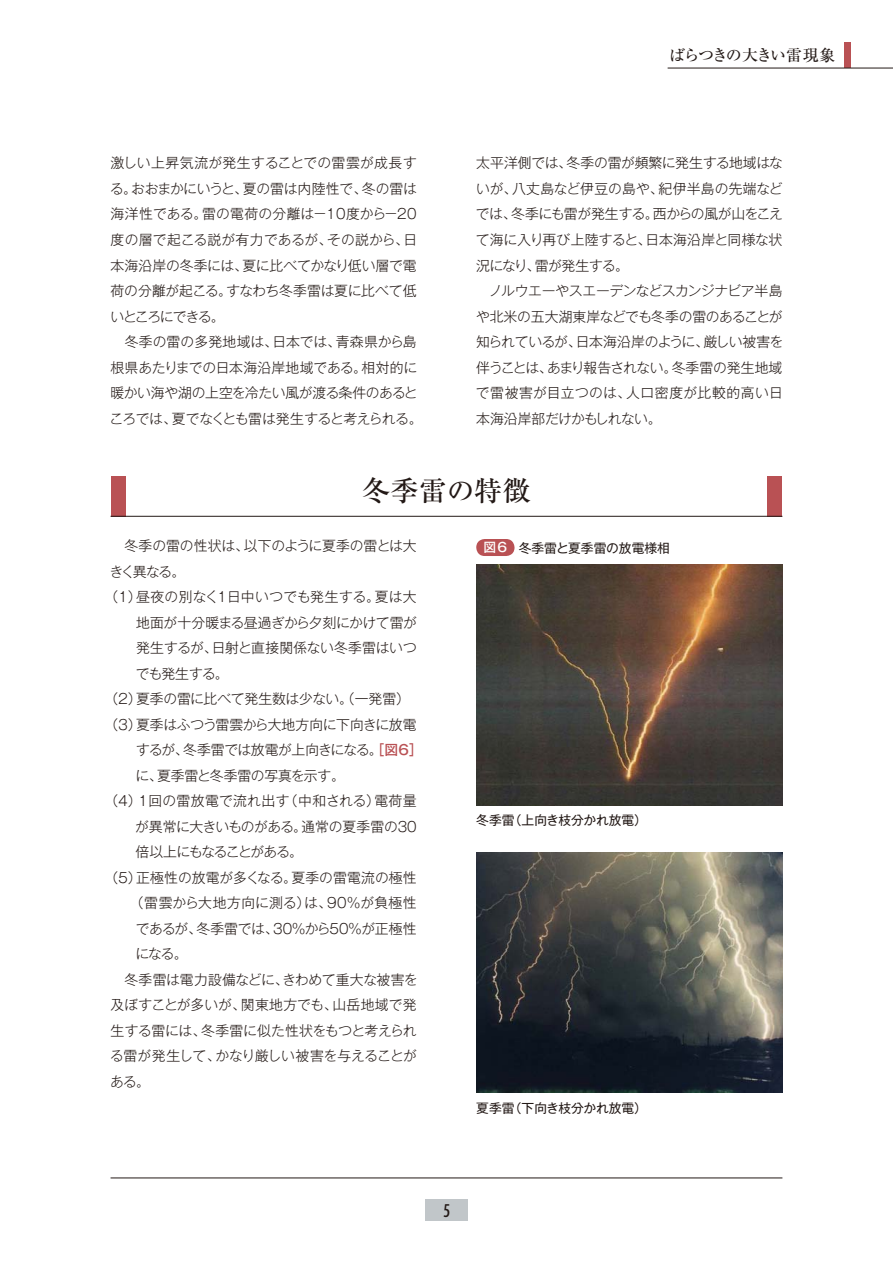
<style>
.page{position:relative;width:893px;height:1263px;background:#fff}
.page>*{position:absolute;margin:0;border:0;box-sizing:border-box;transform-origin:0 0}
.t1{font:27.6px "Ryumin Pro Medium 90 pv RKSJ V";letter-spacing:.025em;color:#231916}
.t2{font:condensed 16.95px "Futura Std";color:#231916}
.t3{font:15.9px "Ryumin Pro Medium 90 pv RKSJ V";letter-spacing:-.075em;color:#231916}
.t4{font:13.8px/25.5px "Gothic MB101 Pro Light 90 pv RKSJ H";letter-spacing:-.015em;color:#231916}
.t5{font:13.8px "Gothic MB101 Pro Light 90 pv RKSJ H";letter-spacing:.01em;color:#231916}
.t6{font:13.8px "Gothic MB101 Pro Light 90 pv RKSJ H";letter-spacing:.02em;color:#231916}
.t7{font:13.8px "Gothic MB101 Pro Light 90 pv RKSJ H";letter-spacing:-.035em;color:#231916}
.t8{font:13.8px "Gothic MB101 Pro Light 90 pv RKSJ H";letter-spacing:-.075em;color:#231916}
.t9{font:12.75px "Gothic MB101 Pro Regular 90 pv RKSJ H";color:#231916}
.s1{font-family:"Gothic MB101 Pro Medium 90 pv RKSJ H";color:#b95154}
.s2{font-family:"Gothic MB101 Pro Medium 90 pv RKSJ H";color:#fff}
</style>
<div class="page">
<div style="left:425px;top:1199px;width:43px;height:21px;background:#c1c6c9"></div>
<hr style="left:111px;top:1178px;width:671px;height:1px;background:#231916">
<div style="left:844px;top:43px;width:6px;height:25px;background:#b95154"></div>
<hr style="left:668px;top:68px;width:225px;height:1px;background:#231916">
<img style="left:476px;top:852px;width:306px;height:241px">
<img style="left:476px;top:564px;width:306px;height:241px">
<div style="left:476px;top:539px;width:38px;height:17px;background:#b95154;border-radius:9px"></div>
<div style="left:111px;top:476px;width:14px;height:41px;background:#b95154"></div>
<div style="left:767px;top:476px;width:15px;height:41px;background:#b95154"></div>
<hr style="left:111px;top:516px;width:671px;height:1px;background:#231916">
<p class="t3" style="left:669px;top:49px;width:168px">ばらつきの大きい雷現象</p>
<p class="t4" style="left:110px;top:152px;width:314px">激しい上昇気流が発生することでの雷雲が成長する。おおまかにいうと、夏の雷は内陸性で、冬の雷は海洋性である。雷の電荷の分離は－10度から－20度の層で起こる説が有力であるが、その説から、日本海沿岸の冬季には、夏に比べてかなり低い層で電荷の分離が起こる。すなわち冬季雷は夏に比べて低いところにできる。<br>　冬季の雷の多発地域は、日本では、青森県から島根県あたりまでの日本海沿岸地域である。相対的に暖かい海や湖の上空を冷たい風が渡る条件のあるところでは、夏でなくとも雷は発生すると考えられる。</p>
<p class="t4" style="left:476px;top:152px;width:309px">太平洋側では、冬季の雷が頻繁に発生する地域はないが、八丈島など伊豆の島や、紀伊半島の先端などでは、冬季にも雷が発生する。西からの風が山をこえて海に入り再び上陸すると、日本海沿岸と同様な状況になり、雷が発生する。<br>　ノルウエーやスエーデンなどスカンジナビア半島や北米の五大湖東岸などでも冬季の雷のあることが知られているが、日本海沿岸のように、厳しい被害を伴うことは、あまり報告されない。冬季雷の発生地域で雷被害が目立つのは、人口密度が比較的高い日本海沿岸部だけかもしれない。</p>
<h1 class="t1" style="left:363px;top:480px;width:169px">冬季雷の特徴</h1>
<p class="t4" style="left:111px;top:535px;width:308px">　冬季の雷の性状は、以下のように夏季の雷とは大</p>
<p class="t4" style="left:110px;top:561px;width:77px">きく異なる。</p>
<p class="t5" style="left:104px;top:592px;width:314px">（１）昼夜の別なく１日中いつでも発生する。夏は大</p>
<p class="t4" style="left:136px;top:612px;width:283px">地面が十分暖まる昼過ぎから夕刻にかけて雷が</p>
<p class="t4" style="left:136px;top:637px;width:282px">発生するが、日射と直接関係ない冬季雷はいつ</p>
<p class="t4" style="left:136px;top:663px;width:94px">でも発生する。</p>
<p class="t4" style="left:104px;top:688px;width:307px">（２）夏季の雷に比べて発生数は少ない。（一発雷）</p>
<p class="t4" style="left:104px;top:714px;width:314px">（３）夏季はふつう雷雲から大地方向に下向きに放電</p>
<p class="t7" style="left:136px;top:745px;width:288px">するが、冬季雷では放電が上向きになる。<span class="s1">［図6］</span></p>
<p class="t4" style="left:135px;top:765px;width:211px">に、夏季雷と冬季雷の写真を示す。</p>
<p class="t6" style="left:104px;top:796px;width:314px">（４）１回の雷放電で流れ出す（中和される）電荷量</p>
<p class="t4" style="left:135px;top:816px;width:283px">が異常に大きいものがある。通常の夏季雷の30</p>
<p class="t8" style="left:136px;top:847px;width:169px">倍以上にもなることがある。</p>
<p class="t4" style="left:104px;top:867px;width:314px">（５）正極性の放電が多くなる。夏季の雷電流の極性</p>
<p class="t6" style="left:130px;top:898px;width:288px">（雷雲から大地方向に測る）は、90％が負極性</p>
<p class="t4" style="left:136px;top:918px;width:282px">であるが、冬季雷では、30％から50％が正極性</p>
<p class="t4" style="left:135px;top:943px;width:54px">になる。</p>
<p class="t4" style="left:111px;top:969px;width:308px">　冬季雷は電力設備などに、きわめて重大な被害を</p>
<p class="t5" style="left:111px;top:1000px;width:308px">及ぼすことが多いが、関東地方でも、山岳地域で発</p>
<p class="t4" style="left:111px;top:1020px;width:308px">生する雷には、冬季雷に似た性状をもつと考えられ</p>
<p class="t4" style="left:110px;top:1045px;width:308px">る雷が発生して、かなり厳しい被害を与えることが</p>
<p class="t4" style="left:110px;top:1071px;width:41px">ある。</p>
<p class="t9" style="left:483px;top:543px;width:188px"><span class="s2">図6</span> 冬季雷と夏季雷の放電様相</p>
<p class="t9" style="left:476px;top:815px;width:172px">冬季雷（上向き枝分かれ放電）</p>
<p class="t9" style="left:476px;top:1103px;width:172px">夏季雷（下向き枝分かれ放電）</p>
<p class="t2" style="left:443px;top:1201px;width:8px">5</p>
</div>
